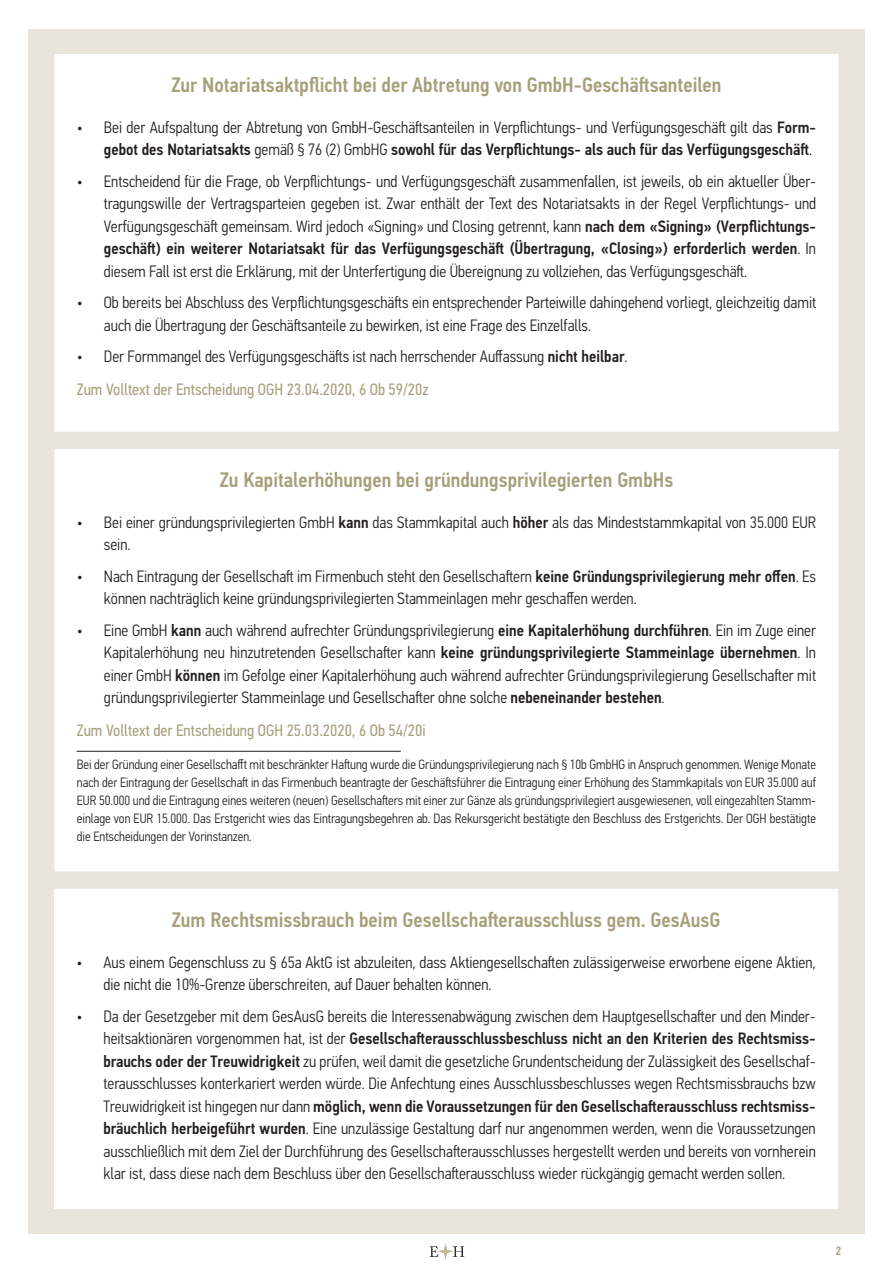
<style>
.page{position:relative;width:893px;height:1263px;background:#fff}
.page>*{position:absolute;margin:0;border:0;box-sizing:border-box;transform-origin:0 0}
.t1{font:500 21px "PFDIN Text Cond Pro";color:#a79f7b}
.t2{font:300 16.5px/22.5px "PFDIN Text Cond Pro";color:#231f20}
.t3{font:16.5px "PFDIN Text Cond Pro";color:#a79f7b}
.t4{font:300 13.5px/18px "PFDIN Text Cond Pro";color:#231f20;text-align:justify}
.t5{font:500 12px "PFDIN Text Cond Pro";color:#a79f7b}
.s1{font-weight:500}
</style>
<div class="page">
<div style="left:28px;top:29px;width:837px;height:1204px;background:#eae5dc"></div>
<img style="left:429px;top:1244px;width:36px;height:15px">
<div style="left:66px;top:460px;width:761px;height:400px;background:#fff"></div>
<div style="left:54px;top:449px;width:785px;height:422px;border:22px solid #fff"></div>
<hr style="left:77px;top:751px;width:324px;height:1px;background:#231f20">
<div style="left:66px;top:65px;width:761px;height:355px;background:#fff"></div>
<div style="left:54px;top:54px;width:785px;height:378px;border:22px solid #fff"></div>
<div style="left:65px;top:900px;width:762px;height:298px;background:#fff"></div>
<div style="left:54px;top:889px;width:784px;height:320px;border:22px solid #fff"></div>
<p class="t1" style="left:171px;top:72px;width:552px">Zur Notariatsaktpflicht bei der Abtretung von GmbH-Geschäftsanteilen</p>
<p class="t2" style="left:77px;top:116px;width:741px;text-align:right">• Bei der Aufspaltung der Abtretung von GmbH-Geschäftsanteilen in Verpflichtungs- und Verfügungsgeschäft gilt das <span class="s1">Form&shy;gebot des Notariatsakts</span> gemäß § 76 (2) GmbHG <span class="s1">sowohl für das Verpflichtungs- als auch für das Verfügungsgeschäft</span>.</p>
<p class="t2" style="left:104px;top:170px;width:714px;text-align:justify;text-indent:-27px">• Entscheidend für die Frage, ob Verpflichtungs- und Verfügungsgeschäft zusammenfallen, ist jeweils, ob ein aktueller Über&shy;tragungswille der Vertragsparteien gegeben ist. Zwar enthält der Text des Notariatsakts in der Regel Verpflichtungs- und Verfügungsgeschäft gemeinsam. Wird jedoch «Signing» und Closing getrennt, kann <span class="s1">nach dem «Signing» (Verpflichtungs&shy;geschäft) ein weiterer Notariatsakt für das Verfügungsgeschäft (Übertragung, «Closing») erforderlich werden</span>. In diesem Fall ist erst die Erklärung, mit der Unterfertigung die Übereignung zu vollziehen, das Verfügungsgeschäft.</p>
<p class="t2" style="left:104px;top:291px;width:714px;text-indent:-27px">• Ob bereits bei Abschluss des Verpflichtungsgeschäfts ein entsprechender Parteiwille dahingehend vorliegt, gleichzeitig damit auch die Übertragung der Geschäftsanteile zu bewirken, ist eine Frage des Einzelfalls.</p>
<p class="t2" style="left:77px;top:345px;width:552px">• Der Formmangel des Verfügungsgeschäfts ist nach herrschender Auffassung <span class="s1">nicht heilbar</span>.</p>
<p class="t3" style="left:77px;top:380px;width:353px">Zum Volltext der Entscheidung OGH 23.04.2020, 6 Ob 59/20z</p>
<p class="t1" style="left:220px;top:467px;width:455px">Zu Kapitalerhöhungen bei gründungsprivilegierten GmbHs</p>
<p class="t2" style="left:104px;top:511px;width:714px;text-indent:-27px">• Bei einer gründungsprivilegierten GmbH <span class="s1">kann</span> das Stammkapital auch <span class="s1">höher</span> als das Mindeststammkapital von 35.000 EUR sein.</p>
<p class="t2" style="left:104px;top:565px;width:714px;text-indent:-27px">• Nach Eintragung der Gesellschaft im Firmenbuch steht den Gesellschaftern <span class="s1">keine Gründungsprivilegierung mehr offen</span>. Es können nachträglich keine gründungsprivilegierten Stammeinlagen mehr geschaffen werden.</p>
<p class="t2" style="left:104px;top:619px;width:714px;text-align:justify;text-indent:-27px">• Eine GmbH <span class="s1">kann</span> auch während aufrechter Gründungsprivilegierung <span class="s1">eine Kapitalerhöhung durchführen</span>. Ein im Zuge einer Kapitalerhöhung neu hinzutretenden Gesellschafter kann <span class="s1">keine gründungsprivilegierte Stammeinlage übernehmen</span>. In einer GmbH <span class="s1">können</span> im Gefolge einer Kapitalerhöhung auch während aufrechter Gründungsprivilegierung Gesellschafter mit gründungsprivilegierter Stammeinlage und Gesellschafter ohne solche <span class="s1">nebeneinander bestehen</span>.</p>
<p class="t3" style="left:77px;top:721px;width:350px">Zum Volltext der Entscheidung OGH 25.03.2020, 6 Ob 54/20i</p>
<p class="t4" style="left:77px;top:756px;width:741px">Bei der Gründung einer Gesellschafft mit beschränkter Haftung wurde die Gründungsprivilegierung nach § 10b GmbHG in Anspruch genommen. Wenige Monate nach der Eintragung der Gesellschaft in das Firmenbuch beantragte der Geschäftsführer die Eintragung einer Erhöhung des Stammkapitals von EUR 35.000 auf EUR 50.000 und die Eintragung eines weiteren (neuen) Gesellschafters mit einer zur Gänze als gründungsprivilegiert ausgewiesenen, voll eingezahlten Stamm&shy;einlage von EUR 15.000. Das Erstgericht wies das Eintragungsbegehren ab. Das Rekursgericht bestätigte den Beschluss des Erstgerichts. Der OGH bestätigte die Entscheidungen der Vorinstanzen.</p>
<p class="t1" style="left:172px;top:907px;width:550px">Zum Rechtsmissbrauch beim Gesellschafterausschluss gem. GesAusG</p>
<p class="t2" style="left:104px;top:951px;width:714px;text-indent:-27px">• Aus einem Gegenschluss zu § 65a AktG ist abzuleiten, dass Aktiengesellschaften zulässigerweise erworbene eigene Aktien, die nicht die 10%-Grenze überschreiten, auf Dauer behalten können.</p>
<p class="t2" style="left:104px;top:1005px;width:714px;text-align:justify;text-indent:-27px">• Da der Gesetzgeber mit dem GesAusG bereits die Interessenabwägung zwischen dem Hauptgesellschafter und den Minder&shy;heitsaktionären vorgenommen hat, ist der <span class="s1">Gesellschafterausschlussbeschluss nicht an den Kriterien des Rechtsmiss&shy;brauchs oder der Treuwidrigkeit</span> zu prüfen, weil damit die gesetzliche Grundentscheidung der Zulässigkeit des Gesellschaf&shy;terausschlusses konterkariert werden würde. Die Anfechtung eines Ausschlussbeschlusses wegen Rechtsmissbrauchs bzw Treuwidrigkeit ist hingegen nur dann <span class="s1">möglich, wenn die Voraussetzungen für den Gesellschafterausschluss rechtsmiss&shy;bräuchlich herbeigeführt wurden</span>. Eine unzulässige Gestaltung darf nur angenommen werden, wenn die Voraussetzungen ausschließlich mit dem Ziel der Durchführung des Gesellschafterausschlusses hergestellt werden und bereits von vornherein klar ist, dass diese nach dem Beschluss über den Gesellschafterausschluss wieder rückgängig gemacht werden sollen.</p>
<p class="t5" style="left:836px;top:1244px;width:7px">2</p>
</div>
